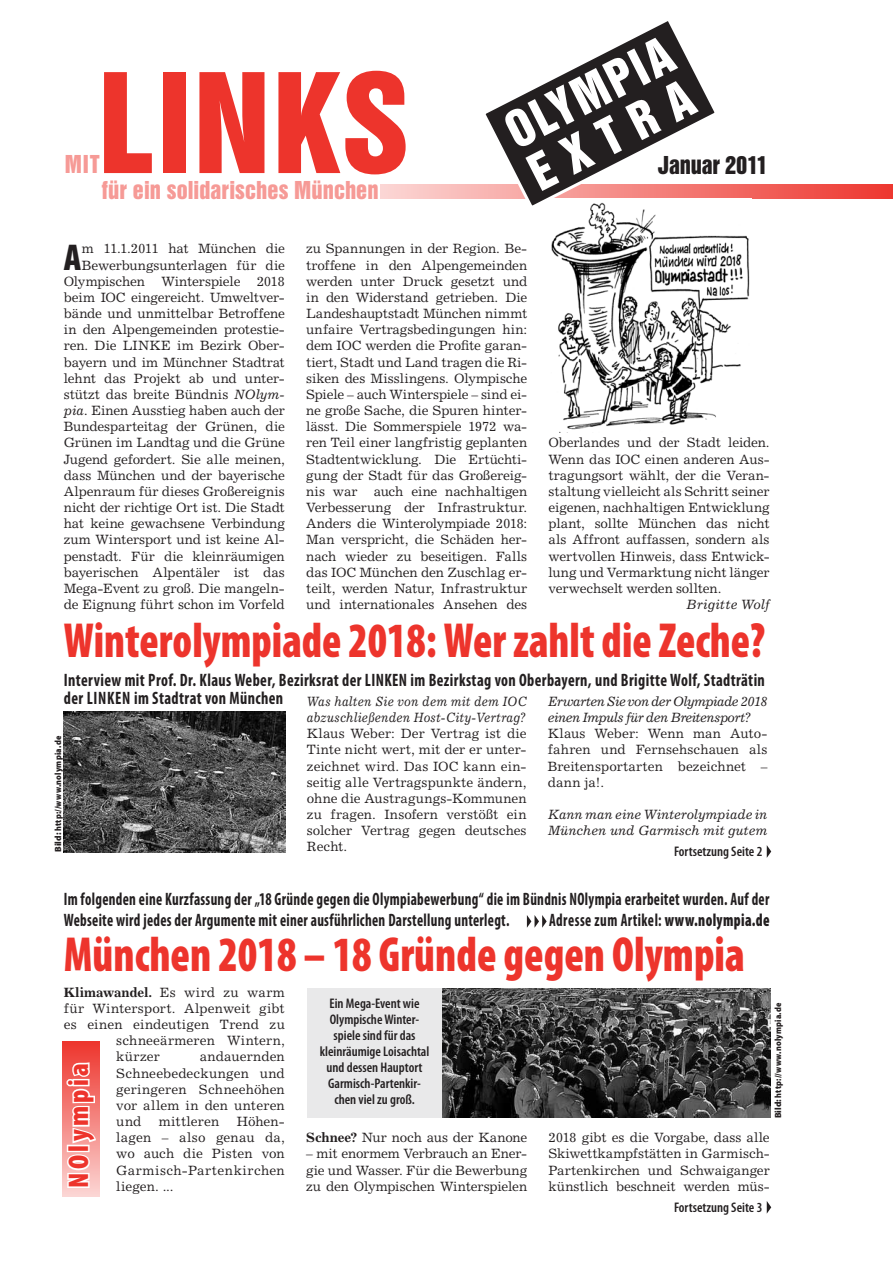
<style>
.page{position:relative;width:893px;height:1263px;background:#fff}
.page>*{position:absolute;margin:0;border:0;box-sizing:border-box;transform-origin:0 0}
.t1{font:126px "Swiss 921 BT Regular A";letter-spacing:.025em;color:#ed342c}
.t2{font:900 condensed 49.5px "Myriad Pro";color:#ed342c;scale:.88 1}
.t3{font:900 condensed 49.5px "Myriad Pro";color:#ed342c;scale:.89 1}
.t4{font:46.5px/48px "Swiss 921 BT Regular A";color:#fff}
.t5{font:900 condensed 37.5px "Myriad Pro";color:#231f20}
.t6{font:900 condensed 28.5px "Myriad Pro";color:#ed342c}
.t7{font:22.5px "Swiss 921 BT Regular A";color:#f69a96}
.t8{font:22.5px "Swiss 921 BT Regular A";letter-spacing:-.01em;color:#231f20}
.t9{font:700 condensed 18px/21px "Myriad Pro";letter-spacing:.02em;color:#231f20;scale:.82 1}
.t10{font:700 condensed 18px/18px "Myriad Pro";letter-spacing:.02em;color:#231f20;scale:.89 1}
.t11{font:600 condensed 13.95px/16.2px "Myriad Pro";color:#231f20;text-align:center}
.t12{font:13.5px/16.2px "Excelsior LT Std";letter-spacing:-.005em;color:#231f20;text-align:justify}
.t13{font:300 condensed 13.5px/22.5px "Swiss 721 BT";letter-spacing:.005em;color:#231f20}
.t14{font:italic 13.5px/16.2px "Excelsior LT Std";letter-spacing:-.01em;color:#231f20}
.t15{font:italic 13.5px/16.2px "Excelsior LT Std";letter-spacing:-.01em;color:#231f20;scale:.91 1}
.t16{font:italic 13.5px/16.2px "Excelsior LT Std";letter-spacing:-.04em;color:#231f20}
.t17{font:13.5px "Excelsior LT Std";letter-spacing:.015em;color:#231f20}
.t18{font:13.5px "Excelsior LT Std";letter-spacing:.02em;color:#231f20}
.t19{font:700 13.5px "Excelsior LT Std";letter-spacing:-.01em;color:#231f20}
.t20{font:900 9px "Myriad Pro";letter-spacing:.03em;color:#231f20}
.s1{font-style:italic}
.s2{font-weight:900}
.s3{font-weight:400}
.s4{font-weight:700}
</style>
<div class="page">
<svg style="left:381px;top:185px;width:512px;height:14px;background:#f37d78"></svg>
<svg style="left:479px;top:21px;width:242px;height:185px"></svg>
<svg style="left:767px;top:1201px;width:4px;height:12px"></svg>
<svg style="left:527px;top:915px;width:20px;height:13px"></svg>
<div style="left:307px;top:988px;width:135px;height:129px;background:#e9e9ea"></div>
<img style="left:442px;top:988px;width:328px;height:129px">
<img style="left:64px;top:711px;width:222px;height:141px">
<img style="left:548px;top:199px;width:202px;height:233px">
<svg style="left:767px;top:845px;width:4px;height:13px"></svg>
<svg style="left:62px;top:1042px;width:37px;height:154px;background:#f37a75"></svg>
<svg style="left:65px;top:1153px;width:27px;height:36px"></svg>
<div style="left:67px;top:1145px;width:23px;height:7px;border:3px solid #fff"></div>
<svg style="left:70px;top:1087px;width:28px;height:58px"></svg>
<div style="left:73px;top:1079px;width:17px;height:7px;border:3px solid #fff"></div>
<div style="left:66px;top:1079px;width:8px;height:7px;border:3px solid #fff;border-radius:50%"></div>
<svg style="left:71px;top:1060px;width:20px;height:18px"></svg>
<h1 class="t1" style="left:98px;top:41px;width:311px">Links</h1>
<h3 class="t7" style="left:102px;top:175px;width:278px">für ein solidarisches München</h3>
<h3 class="t7" style="left:65px;top:149px;width:36px">Mit</h3>
<h3 class="t4" style="left:498px;top:112px;width:182px;rotate:-27deg">Olym pia<br>Extra</h3>
<h3 class="t8" style="left:658px;top:150px;width:111px">Januar 2011</h3>
<p class="t12" style="left:64px;top:241px;width:223px;text-align:right">m 11.1.2011 hat München die<br>Bewerbungsunterlagen für die<br>Olympischen Winterspiele 2018 beim IOC eingereicht. Umweltver&shy;bände und unmittelbar Betroffene in den Alpengemeinden protestie&shy;ren. Die LINKE im Bezirk Ober&shy;bayern und im Münchner Stadtrat lehnt das Projekt ab und unter&shy;stützt das breite Bündnis <span class="s1">NOlym&shy;pia.</span> Einen Ausstieg haben auch der<br>Bundesparteitag der Grünen, die<br>Grünen im Landtag und die Grüne<br>Jugend gefordert. Sie alle meinen, dass München und der bayerische<br>Alpenraum für dieses Großereignis nicht der richtige Ort ist. Die Stadt hat keine gewachsene Verbindung zum Wintersport und ist keine Al&shy;penstadt. Für die kleinräumigen bayerischen Alpentäler ist das<br>Mega-Event zu groß. Die mangeln&shy;de Eignung führt schon im Vorfeld</p>
<p class="t12" style="left:306px;top:241px;width:223px">zu Spannungen in der Region. Be&shy;troffene in den Alpengemeinden werden unter Druck gesetzt und in den Widerstand getrieben. Die Landeshauptstadt München nimmt unfaire Vertragsbedingungen hin: dem IOC werden die Profite garan&shy;tiert, Stadt und Land tragen die Ri&shy;siken des Misslingens. Olympische Spiele – auch Winterspiele – sind ei&shy;ne große Sache, die Spuren hinter&shy;lässt. Die Sommerspiele 1972 wa&shy;ren Teil einer langfristig geplanten Stadtentwicklung. Die Ertüchti&shy;gung der Stadt für das Großereig&shy;nis war auch eine nachhaltigen Verbesserung der Infrastruktur.<br>Anders die Winterolympiade 2018:<br>Man verspricht, die Schäden her&shy;nach wieder zu beseitigen. Falls das IOC München den Zuschlag er&shy;teilt, werden Natur, Infrastruktur und internationales Ansehen des</p>
<h3 class="t5" style="left:64px;top:233px;width:19px">A</h3>
<p class="t13" style="left:105px;top:244px;width:332px">Zeitschrift aus der Politischen Gruppe DIE LINKE im Stadtrat –<br>in Zusammenarbeit mit dem Forum Linke Kommunalpolitik München</p>
<p class="t12" style="left:548px;top:435px;width:223px">Oberlandes und der Stadt leiden.<br>Wenn das IOC einen anderen Aus&shy;tragungsort wählt, der die Veran&shy;staltung vielleicht als Schritt seiner eigenen, nachhaltigen Entwicklung plant, sollte München das nicht als Affront auffassen, sondern als wertvollen Hinweis, dass Entwick&shy;lung und Vermarktung nicht länger verwechselt werden sollten.</p>
<p class="t14" style="left:686px;top:596px;width:85px">Brigitte Wolf</p>
<h2 class="t2" style="left:64px;top:609px;width:799px">Winterolympiade 2018: Wer zahlt die Zeche?</h2>
<h3 class="t10" style="left:64px;top:671px;width:789px">Interview mit Prof. Dr. Klaus Weber, Bezirksrat der LINKEN im Bezirkstag von Oberbayern, und Brigitte Wolf, Stadträtin der Linken</h3>
<h3 class="t10" style="left:134px;top:689px;width:169px">im Stadtrat von München</h3>
<p class="t15" style="left:307px;top:693px;width:243px">Was halten Sie von dem mit dem IOC abzuschließenden Host-City-Vertrag?</p>
<p class="t12" style="left:307px;top:726px;width:221px">Klaus Weber: Der Vertrag ist die Tinte nicht wert, mit der er unter&shy;zeichnet wird. Das IOC kann ein&shy;seitig alle Vertragspunkte ändern, ohne die Austragungs-Kommunen zu fragen. Insofern verstößt ein solcher Vertrag gegen deutsches Recht.</p>
<p class="t16" style="left:548px;top:693px;width:221px">Erwarten Sie von der Olympiade 2018 einen Impuls für den Breitensport?</p>
<p class="t12" style="left:548px;top:726px;width:221px">Klaus Weber: Wenn man Auto&shy;fahren und Fernsehschauen als Breitensportarten bezeichnet – dann ja!.</p>
<p class="t14" style="left:548px;top:806px;width:221px">Kann man eine Winterolympiade in<br>München und Garmisch mit gutem</p>
<p class="t20" style="left:52px;top:852px;width:117px;rotate:-90deg">Bild: http://www.nolympia.de</p>
<p class="t11" style="left:674px;top:843px;width:90px">Fortsetzung Seite 2</p>
<h3 class="t9" style="left:64px;top:888px;width:862px">Im folgenden eine Kurzfassung der „18 Gründe gegen die Olympiabewerbung“ die im Bündnis NOlympia erarbeitet wurden. Auf der<br>Webseite wird jedes der Argumente mit einer ausführlichen Darstellung unterlegt.</h3>
<h3 class="t9" style="left:549px;top:909px;width:270px">Adresse zum Artikel: <span class="s2">www.nolympia.de</span></h3>
<h2 class="t3" style="left:64px;top:923px;width:767px">München 2018 – 18 Gründe gegen Olympia</h2>
<p class="t19" style="left:64px;top:984px;width:223px">Klimawandel. <span class="s3">Es wird zu warm</span></p>
<p class="t17" style="left:64px;top:1000px;width:223px">für Wintersport. Alpenweit gibt</p>
<p class="t17" style="left:64px;top:1017px;width:223px">es einen eindeutigen Trend zu</p>
<p class="t18" style="left:116px;top:1033px;width:170px">schneeärmeren Wintern,</p>
<p class="t12" style="left:116px;top:1049px;width:45px">kürzer</p>
<p class="t11" style="left:320px;top:994px;width:111px">Ein Mega-Event wie<br>Olympische Winter&shy;spiele sind für das kleinräumige Loisachtal und dessen Hauptort<br>Garmisch-Partenkir&shy;chen viel zu groß.</p>
<p class="t20" style="left:772px;top:1118px;width:117px;rotate:-90deg">Bild: http://www.nolympia.de</p>
<p class="t12" style="left:116px;top:1049px;width:170px;text-indent:83px">andauernden Schneebedeckungen und geringeren Schneehöhen vor allem in den unteren und</p>
<h3 class="t6" style="left:60px;top:1188px;width:127px;rotate:-90deg">NOlympia</h3>
<p class="t12" style="left:116px;top:1113px;width:170px;text-indent:121px">Höhen&shy;lagen – also genau da, wo auch die Pisten von Garmisch-Partenkirchen liegen. ...</p>
<p class="t18" style="left:159px;top:1113px;width:62px">mittleren</p>
<p class="t12" style="left:306px;top:1129px;width:223px"><span class="s4">Schnee?</span> Nur noch aus der Kanone</p>
<p class="t12" style="left:306px;top:1146px;width:223px">– mit enormem Verbrauch an Ener&shy;gie und Wasser. Für die Bewerbung zu den Olympischen Winterspielen</p>
<p class="t12" style="left:549px;top:1129px;width:223px">2018 gibt es die Vorgabe, dass alle Skiwettkampfstätten in Garmisch-Partenkirchen und Schwaiganger künstlich beschneit werden müs-</p>
<p class="t11" style="left:674px;top:1199px;width:90px">Fortsetzung Seite 3</p>
</div>
